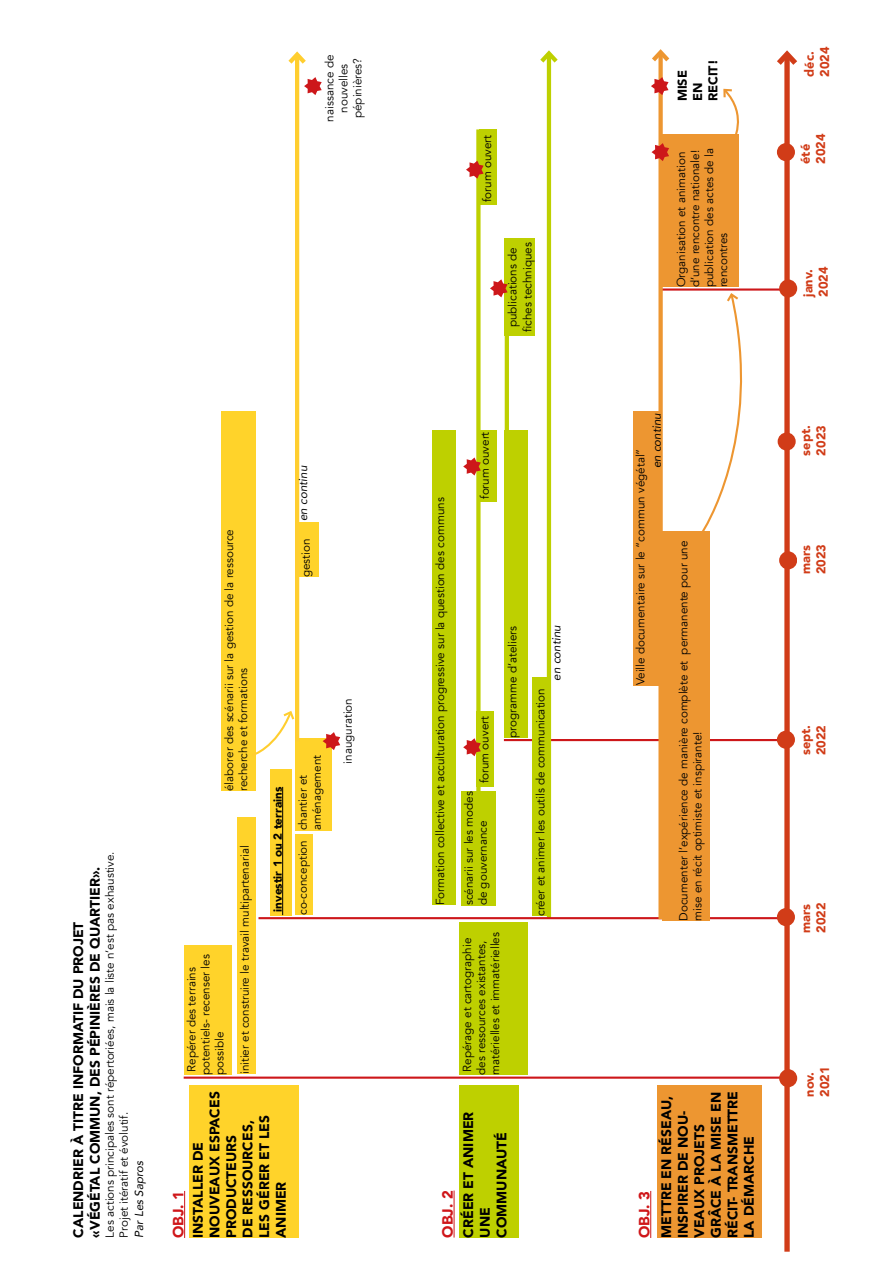
<style>
.page{position:relative;width:893px;height:1263px;background:#fff}
.page>*{position:absolute;margin:0;border:0;box-sizing:border-box;transform-origin:0 0}
.t1{font:900 14.85px "Avenir";color:#cf1619}
.t2{font:900 13.8px/16.5px "Avenir";color:#000}
.t3{font:900 12.75px/15.3px "Avenir";color:#d13c18}
.t4{font:900 12.75px/15.3px "Avenir";color:#000}
.t5{font:11.7px/14px "Avenir";color:#000}
.t6{font:italic 11.7px "Avenir";color:#000}
.t7{font:900 11.7px "Avenir";color:#000}
</style>
<div class="page">
<div style="left:476px;top:129px;width:5px;height:666px;background:#bed000"></div>
<hr style="left:504px;top:739px;width:274px;height:2px;background:#cd171a">
<hr style="left:547px;top:53px;width:4px;height:865px;background:#bed000">
<svg style="left:540px;top:50px;width:18px;height:17px"></svg>
<hr style="left:258px;top:917px;width:528px;height:2px;background:#cd171a">
<hr style="left:184px;top:1076px;width:598px;height:3px;background:#cd171a">
<hr style="left:661px;top:288px;width:125px;height:3px;background:#cd171a">
<div style="left:659px;top:134px;width:79px;height:153px;background:#ed9631"></div>
<hr style="left:184px;top:1191px;width:1px;height:47px;background:#cf1619">
<hr style="left:454px;top:1190px;width:1px;height:47px;background:#cf1619">
<hr style="left:650px;top:1191px;width:1px;height:47px;background:#cf1619">
<div style="left:189px;top:1085px;width:110px;height:153px;background:#ffd32a"></div>
<div style="left:784px;top:54px;width:6px;height:1198px;background:#d13c18"></div>
<svg style="left:777px;top:50px;width:20px;height:21px"></svg>
<div style="left:459px;top:1085px;width:60px;height:152px;background:#bed000"></div>
<div style="left:657px;top:1085px;width:105px;height:153px;background:#ed9631"></div>
<div style="left:779px;top:1069px;width:18px;height:18px;background:#d13c18;border-radius:50%"></div>
<div style="left:779px;top:551px;width:18px;height:18px;background:#d13c18;border-radius:50%"></div>
<div style="left:777px;top:731px;width:18px;height:18px;background:#d13c18;border-radius:50%"></div>
<div style="left:777px;top:908px;width:18px;height:18px;background:#d13c18;border-radius:50%"></div>
<div style="left:778px;top:432px;width:18px;height:18px;background:#d13c18;border-radius:50%"></div>
<div style="left:779px;top:279px;width:18px;height:18px;background:#d13c18;border-radius:50%"></div>
<div style="left:184px;top:946px;width:47px;height:129px;background:#ffd32a"></div>
<div style="left:270px;top:769px;width:22px;height:146px;background:#ffd32a"></div>
<hr style="left:282px;top:787px;width:1px;height:128px;background:#000">
<div style="left:222px;top:411px;width:34px;height:380px;background:#ffd32a"></div>
<div style="left:662px;top:531px;width:47px;height:390px;background:#ed9631"></div>
<svg style="left:702px;top:293px;width:41px;height:242px"></svg>
<div style="left:658px;top:52px;width:5px;height:867px;background:#ed9631"></div>
<svg style="left:652px;top:49px;width:18px;height:17px"></svg>
<div style="left:633px;top:411px;width:28px;height:274px;background:#ed9631"></div>
<div style="left:459px;top:922px;width:69px;height:153px;background:#bed000"></div>
<div style="left:432px;top:431px;width:24px;height:474px;background:#bed000"></div>
<div style="left:461px;top:791px;width:34px;height:114px;background:#bed000"></div>
<div style="left:533px;top:677px;width:18px;height:239px;background:#bed000"></div>
<svg style="left:651px;top:143px;width:18px;height:18px"></svg>
<div style="left:777px;top:143px;width:18px;height:18px;background:#d13c18;border-radius:50%"></div>
<div style="left:505px;top:431px;width:23px;height:307px;background:#bed000"></div>
<svg style="left:651px;top:77px;width:17px;height:18px"></svg>
<svg style="left:723px;top:88px;width:16px;height:57px"></svg>
<div style="left:477px;top:711px;width:17px;height:76px;background:#bed000"></div>
<svg style="left:463px;top:738px;width:18px;height:18px"></svg>
<div style="left:477px;top:431px;width:19px;height:71px;background:#bed000"></div>
<svg style="left:463px;top:457px;width:18px;height:18px"></svg>
<div style="left:479px;top:129px;width:18px;height:76px;background:#bed000"></div>
<svg style="left:466px;top:161px;width:18px;height:18px"></svg>
<div style="left:505px;top:239px;width:30px;height:97px;background:#bed000"></div>
<svg style="left:490px;top:279px;width:18px;height:18px"></svg>
<hr style="left:505px;top:327px;width:4px;height:114px;background:#bed000">
<div style="left:237px;top:818px;width:19px;height:256px;background:#ffd32a"></div>
<div style="left:295px;top:835px;width:18px;height:80px;background:#ffd32a"></div>
<div style="left:295px;top:738px;width:36px;height:92px;background:#ffd32a"></div>
<div style="left:298px;top:522px;width:20px;height:55px;background:#ffd32a"></div>
<svg style="left:323px;top:732px;width:17px;height:18px"></svg>
<hr style="left:295px;top:55px;width:4px;height:686px;background:#ffce2f">
<svg style="left:288px;top:51px;width:18px;height:17px"></svg>
<svg style="left:256px;top:711px;width:39px;height:44px"></svg>
<svg style="left:304px;top:77px;width:18px;height:18px"></svg>
<p class="t5" style="left:323px;top:122px;width:68px;text-align:center;rotate:-90deg">naissance de nouvelles pépinières?</p>
<p class="t5" style="left:480px;top:202px;width:69px;rotate:-90deg">forum ouvert</p>
<p class="t5" style="left:505px;top:332px;width:91px;line-height:15.3px;text-align:center;rotate:-90deg">publications de fiches techniques</p>
<p class="t4" style="left:674px;top:101px;width:43px;rotate:-90deg">MISE<br>EN<br>RECIT!</p>
<p class="t5" style="left:674px;top:287px;width:141px;rotate:-90deg">Organisation et animation d’une rencontre nationale! publication des actes de la rencontres</p>
<p class="t5" style="left:103px;top:1237px;width:388px;rotate:-90deg">Les actions principales sont répertoriées, mais la liste n’est pas exhaustive.<br>Projet itératif et évolutif.</p>
<p class="t2" style="left:70px;top:1237px;width:372px;rotate:-90deg">CALENDRIER À TITRE INFORMATIF DU PROJET «VÉGÉTAL COMMUN, DES PÉPINIÈRES DE QUARTIER».</p>
<p class="t6" style="left:132px;top:1237px;width:78px;rotate:-90deg">Par Les Sapros</p>
<p class="t6" style="left:650px;top:468px;width:57px;rotate:-90deg">en continu</p>
<p class="t5" style="left:478px;top:499px;width:69px;rotate:-90deg">forum ouvert</p>
<p class="t5" style="left:634px;top:685px;width:238px;rotate:-90deg">Veille documentaire sur le “commun végétal”</p>
<p class="t6" style="left:296px;top:521px;width:57px;rotate:-90deg">en continu</p>
<p class="t5" style="left:433px;top:905px;width:409px;rotate:-90deg">Formation collective et acculturation progressive sur la question des communs</p>
<p class="t5" style="left:222px;top:791px;width:263px;rotate:-90deg">élaborer des scénarii sur la gestion de la ressource recherche et formations</p>
<p class="t5" style="left:677px;top:921px;width:382px;rotate:-90deg">Documenter l’expérience de manière complète et permanente pour une mise en récit optimiste et inspirante!</p>
<p class="t5" style="left:299px;top:577px;width:40px;rotate:-90deg">gestion</p>
<p class="t6" style="left:549px;top:681px;width:57px;rotate:-90deg">en continu</p>
<p class="t5" style="left:506px;top:738px;width:113px;rotate:-90deg">programme d’ateliers</p>
<p class="t5" style="left:534px;top:916px;width:229px;rotate:-90deg">créer et animer les outils de communication</p>
<p class="t5" style="left:341px;top:764px;width:67px;rotate:-90deg">inauguration</p>
<p class="t5" style="left:478px;top:783px;width:69px;rotate:-90deg">forum ouvert</p>
<p class="t5" style="left:296px;top:830px;width:77px;text-indent:-85px;rotate:-90deg">co-conception chantier et aménagement</p>
<p class="t7" style="left:268px;top:912px;width:126px;rotate:-90deg">investir 1 ou 2 terrains</p>
<p class="t5" style="left:462px;top:905px;width:115px;rotate:-90deg">scénarii sur les modes de gouvernance</p>
<p class="t5" style="left:238px;top:1074px;width:230px;rotate:-90deg">initier et construire le travail multipartenarial</p>
<p class="t5" style="left:460px;top:1075px;width:144px;rotate:-90deg">Repérage et cartographie des ressources existantes, matérielles et immatérielles</p>
<p class="t5" style="left:185px;top:1075px;width:122px;rotate:-90deg">Repérer des terrains potentiels- recenser les possible</p>
<p class="t1" style="left:166px;top:1238px;width:49px;rotate:-90deg">OBJ. 1</p>
<p class="t2" style="left:190px;top:1238px;width:148px;rotate:-90deg">INSTALLER DE<br>NOUVEAUX ESPACES<br>PRODUCTEURS<br>DE RESSOURCES,<br>LES GÉRER ET LES<br>ANIMER</p>
<p class="t2" style="left:460px;top:1237px;width:127px;rotate:-90deg">CRÉER ET ANIMER<br>UNE<br>COMMUNAUTÉ</p>
<p class="t1" style="left:435px;top:1237px;width:49px;rotate:-90deg">OBJ. 2</p>
<p class="t1" style="left:632px;top:1238px;width:49px;rotate:-90deg">OBJ. 3</p>
<p class="t2" style="left:658px;top:1238px;width:148px;rotate:-90deg">METTRE EN RÉSEAU,<br>INSPIRER DE NOU-<br>VEAUX PROJETS<br>GRÂCE À LA MISE EN<br>RÉCIT- TRANSMETTRE<br>LA DÉMARCHE</p>
<p class="t3" style="left:801px;top:77px;width:32px;rotate:-90deg">déc.<br>2024</p>
<p class="t3" style="left:797px;top:164px;width:32px;rotate:-90deg">été<br>2024</p>
<p class="t3" style="left:800px;top:297px;width:32px;rotate:-90deg">janv.<br>2024</p>
<p class="t3" style="left:798px;top:456px;width:32px;rotate:-90deg">sept.<br>2023</p>
<p class="t3" style="left:798px;top:574px;width:32px;rotate:-90deg">mars<br>2023</p>
<p class="t3" style="left:798px;top:755px;width:32px;rotate:-90deg">sept.<br>2022</p>
<p class="t3" style="left:798px;top:933px;width:32px;rotate:-90deg">mars<br>2022</p>
<p class="t3" style="left:801px;top:1097px;width:32px;rotate:-90deg">nov.<br>2021</p>
</div>
